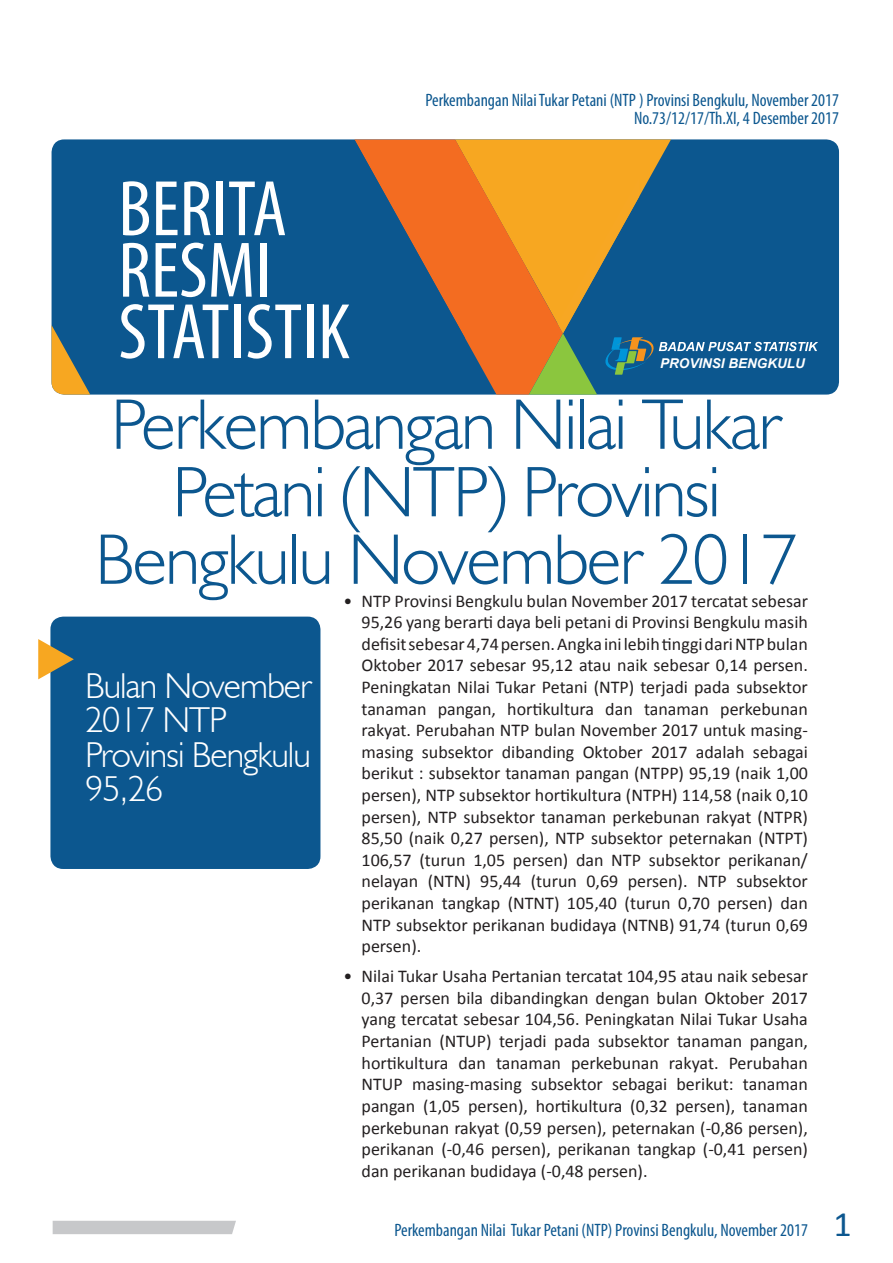
<style>
.page{position:relative;width:893px;height:1263px;background:#fff}
.page>*{position:absolute;margin:0;border:0;box-sizing:border-box;transform-origin:0 0}
.t1{font:condensed 79.5px "Myriad Pro";color:#fff}
.Judul_BRS{font:300 72px/67.5px "Humanist 521 BT";letter-spacing:-.025em;color:#0c578f;text-align:center}
.Headline_BRS{font:300 36px/34.5px "Humanist 521 BT";letter-spacing:-.025em;color:#fff}
.t2{font:18px/21.6px "Calibri";color:#231f20;text-align:justify}
.Tema_BRS{font:condensed 18px "Myriad Pro";color:#0c578f}
.t3{font:italic 700 13.5px "Arial";color:#fff}
.s1{font-family:"Calibri";font-stretch:normal;font-size:36px}
</style>
<div class="page">
<div style="left:53px;top:1221px;width:183px;height:13px;background:#c7c8ca"></div>
<div style="left:52px;top:139px;width:787px;height:256px;background:#0c578f;border-radius:13px"></div>
<img style="left:355px;top:140px;width:100px;height:180px">
<svg style="left:52px;top:326px;width:38px;height:69px"></svg>
<svg style="left:455px;top:139px;width:363px;height:256px"></svg>
<div style="left:50px;top:617px;width:270px;height:252px;background:#0c578f;border-radius:13px"></div>
<svg style="left:38px;top:639px;width:36px;height:40px"></svg>
<p class="t1" style="left:118px;top:161px;width:170px">BERITA</p>
<p class="t1" style="left:118px;top:222px;width:154px">RESMI</p>
<p class="t1" style="left:118px;top:284px;width:233px">STATISTIK</p>
<p class="Tema_BRS" style="left:425px;top:89px;width:415px">Perkembangan Nilai Tukar Petani (NTP ) Provinsi Bengkulu, November 2017</p>
<p class="Tema_BRS" style="left:634px;top:107px;width:206px">No.73/12/17/Th.XI, 4 Desember 2017</p>
<p class="t3" style="left:660px;top:354px;width:146px">PROVINSI BENGKULU</p>
<p class="Judul_BRS" style="left:95px;top:389px;width:704px">Perkembangan Nilai Tukar<br>Petani (NTP) Provinsi<br>Bengkulu November 2017</p>
<p class="t2" style="left:362px;top:590px;width:448px;text-indent:-18px">• NTP Provinsi Bengkulu bulan November 2017 tercatat sebesar 95,26 yang berarti daya beli petani di Provinsi Bengkulu masih defisit sebesar 4,74 persen. Angka ini lebih tinggi dari NTP bulan Oktober 2017 sebesar 95,12 atau naik sebesar 0,14 persen.<br>Peningkatan Nilai Tukar Petani (NTP) terjadi pada subsektor tanaman pangan, hortikultura dan tanaman perkebunan rakyat. Perubahan NTP bulan November 2017 untuk masing&shy;masing subsektor dibanding Oktober 2017 adalah sebagai berikut : subsektor tanaman pangan (NTPP) 95,19 (naik 1,00 persen), NTP subsektor hortikultura (NTPH) 114,58 (naik 0,10 persen), NTP subsektor tanaman perkebunan rakyat (NTPR)<br>85,50 (naik 0,27 persen), NTP subsektor peternakan (NTPT)<br>106,57 (turun 1,05 persen) dan NTP subsektor perikanan/ nelayan (NTN) 95,44 (turun 0,69 persen). NTP subsektor perikanan tangkap (NTNT) 105,40 (turun 0,70 persen) dan NTP subsektor perikanan budidaya (NTNB) 91,74 (turun 0,69 persen).</p>
<p class="t2" style="left:362px;top:965px;width:448px;text-indent:-18px">• Nilai Tukar Usaha Pertanian tercatat 104,95 atau naik sebesar 0,37 persen bila dibandingkan dengan bulan Oktober 2017 yang tercatat sebesar 104,56. Peningkatan Nilai Tukar Usaha Pertanian (NTUP) terjadi pada subsektor tanaman pangan, hortikultura dan tanaman perkebunan rakyat. Perubahan NTUP masing-masing subsektor sebagai berikut: tanaman pangan (1,05 persen), hortikultura (0,32 persen), tanaman perkebunan rakyat (0,59 persen), peternakan (-0,86 persen), perikanan (-0,46 persen), perikanan tangkap (-0,41 persen) dan perikanan budidaya (-0,48 persen).</p>
<p class="Headline_BRS" style="left:85px;top:668px;width:229px">Bulan November<br>2017 NTP<br>Provinsi Bengkulu<br>95,26</p>
<p class="Tema_BRS" style="left:394px;top:1219px;width:459px">Perkembangan Nilai Tukar Petani (NTP) Provinsi Bengkulu, November 2017 <span class="s1">1</span></p>
</div>
